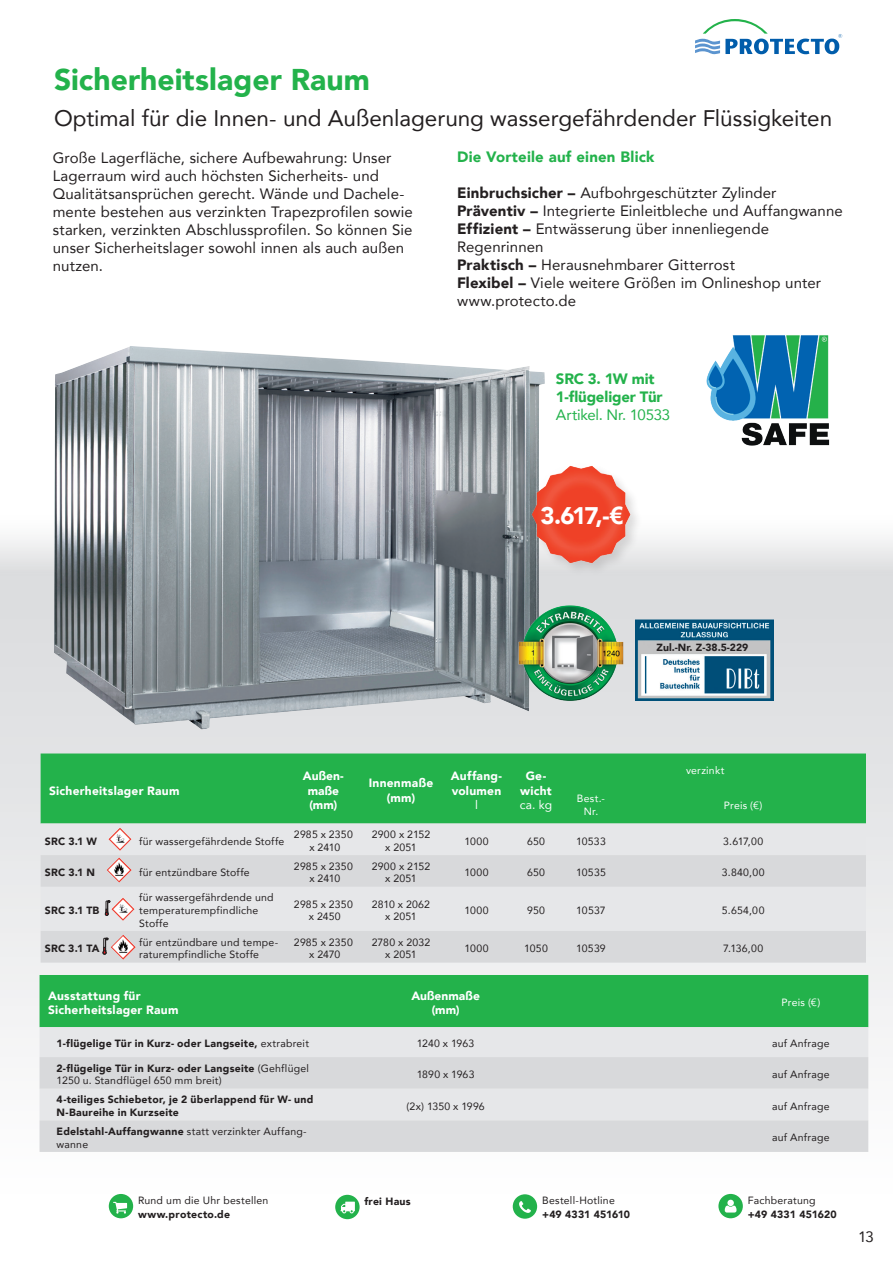
<style>
.page{position:relative;width:893px;height:1263px;background:#fff}
.page>*{position:absolute;margin:0;border:0;box-sizing:border-box;transform-origin:0 0}
.t1{font:900 30px "Avenir";letter-spacing:.005em;color:#23b24b}
.t2{font:900 24px "Avenir";color:#fff}
.t3{font:22.5px "Avenir";letter-spacing:-.005em;color:#231f20}
.t4{font:15px/18px "Avenir";letter-spacing:.005em;color:#231f20}
.t5{font:900 15px/18px "Avenir";letter-spacing:.01em;color:#23b24b}
.t6{font:15px "Avenir";letter-spacing:-.015em;color:#23b24b}
.t7{font:900 12px/14.4px "Avenir";letter-spacing:.02em;color:#fff;text-align:center}
.t8{font:900 12px/14.4px "Avenir";color:#fff;text-align:center}
.t9{font:12px "Avenir";color:#fff}
.t10{font:10.5px/12.6px "Avenir";letter-spacing:.02em;color:#231f20;text-align:center}
.t11{font:900 10.5px/12.6px "Avenir";letter-spacing:.025em;color:#231f20}
.t12{font:10.5px/12.6px "Avenir";letter-spacing:.02em;color:#fff;text-align:center}
.t13{font:900 10.5px "Avenir";letter-spacing:-.005em;color:#231f20}
.t14{font:10.5px "Avenir";letter-spacing:-.005em;color:#231f20}
.t15{font:900 10.35px "Avenir";color:#231f20}
.s1{font-weight:900}
.s2{font-family:"Arial";font-weight:700}
.s3{font-weight:400}
</style>
<div class="page">
<svg style="left:0;top:539px;width:893px;height:613px"></svg>
<svg style="left:695px;top:19px;width:147px;height:35px"></svg>
<svg style="left:107px;top:1192px;width:28px;height:28px"></svg>
<div style="left:106px;top:1191px;width:30px;height:30px;border:3px solid #fff;border-radius:50%"></div>
<svg style="left:113px;top:1202px;width:14px;height:11px"></svg>
<svg style="left:334px;top:1193px;width:27px;height:28px"></svg>
<div style="left:332px;top:1192px;width:31px;height:30px;border:3px solid #fff;border-radius:50%"></div>
<svg style="left:340px;top:1201px;width:15px;height:12px"></svg>
<svg style="left:511px;top:1193px;width:28px;height:27px"></svg>
<div style="left:510px;top:1191px;width:30px;height:31px;border:3px solid #fff;border-radius:50%"></div>
<svg style="left:519px;top:1201px;width:12px;height:12px"></svg>
<svg style="left:717px;top:1192px;width:27px;height:28px"></svg>
<div style="left:715px;top:1191px;width:31px;height:30px;border:3px solid #fff;border-radius:50%"></div>
<svg style="left:725px;top:1200px;width:11px;height:12px"></svg>
<div style="left:40px;top:975px;width:828px;height:52px;background:#23b24b"></div>
<div style="left:40px;top:1027px;width:828px;height:30px;background:#e6e7e9"></div>
<svg style="left:40px;top:1057px;width:828px;height:95px;background:#dcdddf"></svg>
<div style="left:41px;top:753px;width:825px;height:70px;background:#23b24b"></div>
<div style="left:41px;top:823px;width:825px;height:32px;background:#e6e7e9"></div>
<svg style="left:41px;top:855px;width:825px;height:107px;background:#dddee0"></svg>
<img style="left:107px;top:857px;width:25px;height:26px">
<img style="left:106px;top:827px;width:26px;height:25px">
<img style="left:110px;top:896px;width:25px;height:25px">
<svg style="left:105px;top:901px;width:5px;height:14px"></svg>
<img style="left:111px;top:935px;width:25px;height:25px">
<svg style="left:103px;top:938px;width:5px;height:16px"></svg>
<img style="left:635px;top:620px;width:139px;height:81px">
<img style="left:54px;top:346px;width:491px;height:383px">
<img style="left:516px;top:599px;width:108px;height:108px">
<img style="left:706px;top:335px;width:124px;height:111px">
<img style="left:511px;top:445px;width:139px;height:140px">
<h1 class="t1" style="left:54px;top:54px;width:318px">Sicherheitslager Raum</h1>
<h3 class="t3" style="left:54px;top:100px;width:780px">Optimal für die Innen- und Außenlagerung wassergefährdender Flüssigkeiten</h3>
<p class="t4" style="left:53px;top:148px;width:361px">Große Lagerfläche, sichere Aufbewahrung: Unser Lagerraum wird auch höchsten Sicherheits- und Qualitätsansprüchen gerecht. Wände und Dachele&shy;mente bestehen aus verzinkten Trapezprofilen sowie starken, verzinkten Abschlussprofilen. So können Sie unser Sicherheitslager sowohl innen als auch außen nutzen.</p>
<h3 class="t5" style="left:457px;top:147px;width:199px">Die Vorteile auf einen Blick</h3>
<p class="t4" style="left:457px;top:183px;width:387px"><span class="s1">Einbruchsicher –</span> Aufbohrgeschützter Zylinder <span class="s1">Präventiv –</span> Integrierte Einleitbleche und Auffangwanne <span class="s1">Effizient –</span> Entwässerung über innenliegende Regenrinnen<br><span class="s1">Praktisch –</span> Herausnehmbarer Gitterrost<br><span class="s1">Flexibel –</span> Viele weitere Größen im Onlineshop unter www.protecto.de</p>
<h3 class="t5" style="left:556px;top:369px;width:108px">SRC 3. 1W mit<br>1-flügeliger Tür</h3>
<h3 class="t6" style="left:556px;top:403px;width:116px">Artikel. Nr. 10533</h3>
<h2 class="t2" style="left:540px;top:495px;width:84px">3.617,-<span class="s2">€</span></h2>
<p class="t15" style="left:657px;top:638px;width:93px">Zul.-Nr. Z-38.5-229</p>
<p class="t7" style="left:49px;top:783px;width:132px">Sicherheitslager Raum</p>
<p class="t8" style="left:303px;top:768px;width:42px">Außen&shy;maße (mm)</p>
<p class="t7" style="left:369px;top:776px;width:66px">Innenmaße (mm)</p>
<p class="t7" style="left:451px;top:768px;width:53px;text-align:left">Auffang&shy;volumen</p>
<p class="t9" style="left:475px;top:795px;width:4px">l</p>
<p class="t7" style="left:520px;top:768px;width:33px">Ge&shy;wicht</p>
<p class="t9" style="left:520px;top:795px;width:34px">ca. kg</p>
<p class="t12" style="left:686px;top:763px;width:40px">verzinkt</p>
<p class="t12" style="left:577px;top:792px;width:30px">Best.-<br>Nr.</p>
<p class="t12" style="left:724px;top:798px;width:40px">Preis (€)</p>
<p class="t11" style="left:45px;top:834px;width:53px">SRC 3.1 W</p>
<p class="t10" style="left:139px;top:834px;width:147px">für wassergefährdende Stoffe</p>
<p class="t10" style="left:294px;top:828px;width:60px">2985 x 2350 x 2410</p>
<p class="t10" style="left:372px;top:828px;width:60px">2900 x 2152 x 2051</p>
<p class="t10" style="left:464px;top:834px;width:26px">1000</p>
<p class="t10" style="left:527px;top:834px;width:19px">650</p>
<p class="t10" style="left:576px;top:834px;width:31px">10533</p>
<p class="t10" style="left:723px;top:834px;width:41px">3.617,00</p>
<p class="t11" style="left:45px;top:866px;width:52px">SRC 3.1 N</p>
<p class="t10" style="left:139px;top:866px;width:112px">für entzündbare Stoffe</p>
<p class="t10" style="left:294px;top:860px;width:60px">2985 x 2350 x 2410</p>
<p class="t10" style="left:372px;top:860px;width:60px">2900 x 2152 x 2051</p>
<p class="t10" style="left:464px;top:866px;width:26px">1000</p>
<p class="t10" style="left:527px;top:866px;width:19px">650</p>
<p class="t10" style="left:576px;top:866px;width:31px">10535</p>
<p class="t10" style="left:722px;top:866px;width:44px">3.840,00</p>
<p class="t11" style="left:45px;top:904px;width:56px">SRC 3.1 TB</p>
<p class="t10" style="left:139px;top:891px;width:136px;text-align:left">für wassergefährdende und temperaturempfindliche<br>Stoffe</p>
<p class="t10" style="left:294px;top:897px;width:60px">2985 x 2350 x 2450</p>
<p class="t10" style="left:372px;top:897px;width:60px">2810 x 2062 x 2051</p>
<p class="t10" style="left:464px;top:904px;width:26px">1000</p>
<p class="t10" style="left:527px;top:904px;width:19px">950</p>
<p class="t10" style="left:576px;top:904px;width:31px">10537</p>
<p class="t10" style="left:722px;top:904px;width:44px">5.654,00</p>
<p class="t11" style="left:45px;top:942px;width:56px">SRC 3.1 TA</p>
<p class="t10" style="left:139px;top:935px;width:141px;text-align:left">für entzündbare und tempe&shy;raturempfindliche Stoffe</p>
<p class="t10" style="left:294px;top:935px;width:60px">2985 x 2350 x 2470</p>
<p class="t10" style="left:372px;top:935px;width:60px">2780 x 2032 x 2051</p>
<p class="t10" style="left:464px;top:942px;width:26px">1000</p>
<p class="t10" style="left:524px;top:942px;width:25px">1050</p>
<p class="t10" style="left:576px;top:942px;width:31px">10539</p>
<p class="t10" style="left:723px;top:942px;width:41px">7.136,00</p>
<p class="t7" style="left:48px;top:988px;width:132px;text-align:left">Ausstattung für<br>Sicherheitslager Raum</p>
<p class="t7" style="left:411px;top:988px;width:70px">Außenmaße (mm)</p>
<p class="t12" style="left:782px;top:996px;width:40px">Preis (€)</p>
<p class="t11" style="left:57px;top:1037px;width:254px">1-flügelige Tür in Kurz- oder Langseite, <span class="s3">extrabreit</span></p>
<p class="t14" style="left:417px;top:1035px;width:59px">1240 x 1963</p>
<p class="t10" style="left:772px;top:1037px;width:59px">auf Anfrage</p>
<p class="t10" style="left:57px;top:1061px;width:254px;text-align:left"><span class="s1">2-flügelige Tür in Kurz- oder Langseite</span> (Gehflügel<br>1250 u. Standflügel 650 mm breit)</p>
<p class="t10" style="left:417px;top:1068px;width:59px">1890 x 1963</p>
<p class="t10" style="left:772px;top:1068px;width:59px">auf Anfrage</p>
<p class="t11" style="left:57px;top:1093px;width:258px">4-teiliges Schiebetor, je 2 überlappend für W- und<br>N-Baureihe in Kurzseite</p>
<p class="t10" style="left:406px;top:1099px;width:80px">(2x) 1350 x 1996</p>
<p class="t10" style="left:772px;top:1099px;width:59px">auf Anfrage</p>
<p class="t10" style="left:57px;top:1125px;width:252px;text-align:left"><span class="s1">Edelstahl-Auffangwanne</span> statt verzinkter Auffang&shy;wanne</p>
<p class="t10" style="left:772px;top:1131px;width:59px">auf Anfrage</p>
<p class="t10" style="left:138px;top:1194px;width:132px">Rund um die Uhr bestellen</p>
<p class="t11" style="left:138px;top:1207px;width:94px">www.protecto.de</p>
<p class="t11" style="left:364px;top:1195px;width:48px">frei Haus</p>
<p class="t10" style="left:542px;top:1194px;width:74px">Bestell-Hotline</p>
<p class="t13" style="left:542px;top:1205px;width:89px">+49 4331 451610</p>
<p class="t10" style="left:748px;top:1194px;width:69px">Fachberatung</p>
<p class="t11" style="left:748px;top:1208px;width:90px">+49 4331 451620</p>
<h3 class="t4" style="left:858px;top:1227px;width:17px">13</h3>
</div>
